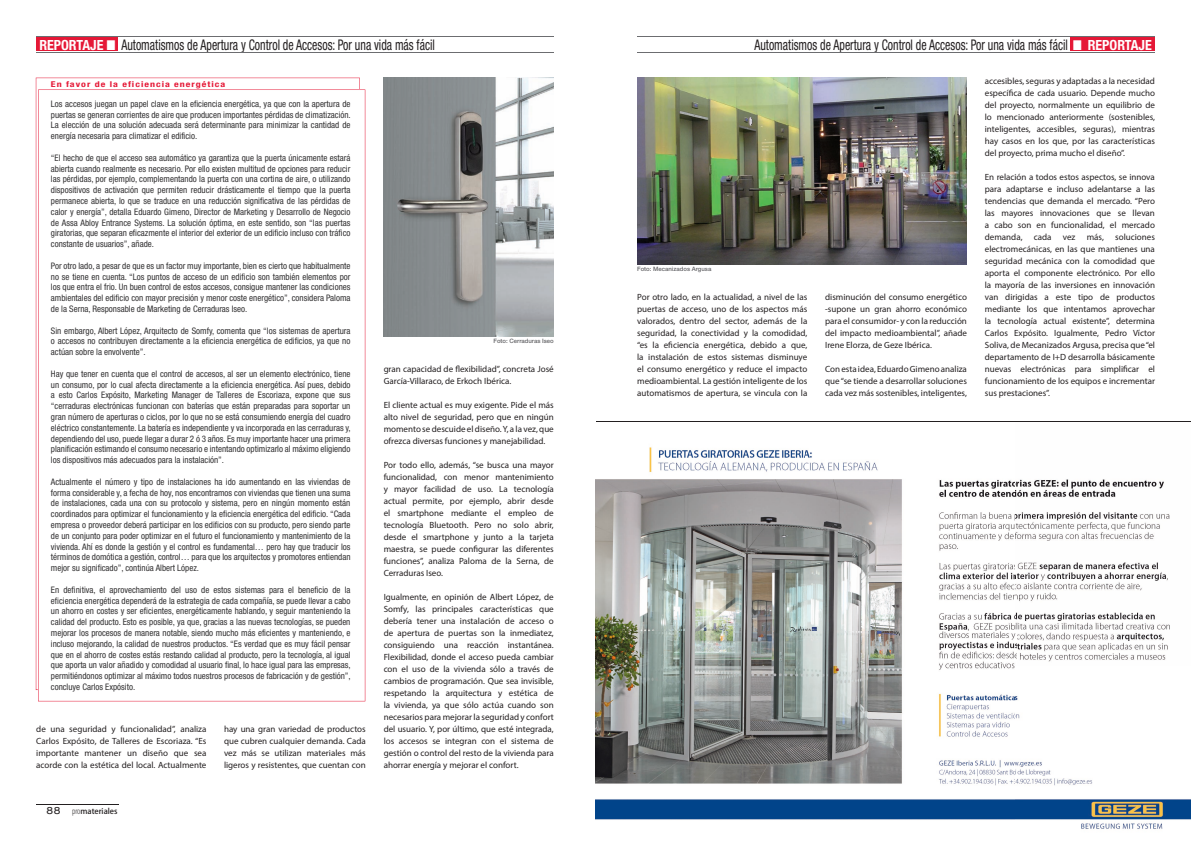
<style>
.page{position:relative;width:1191px;height:842px;background:#fff}
.page>*{position:absolute;margin:0;border:0;box-sizing:border-box;transform-origin:0 0}
.t1{font:condensed 14.7px "Helvetica Neue";color:#231f20;scale:.81 1}
.t2{font:condensed 9px/10.8px "Helvetica Neue";color:#333233;text-align:justify}
.t3{font:9px/12px "Myriad Pro";color:#231f20;text-align:justify}
.t4{font:700 condensed 8px "Helvetica Neue";letter-spacing:.1em;color:#e51836;scale:1.25 1}
.t5{font:500 7.8px "Koz Go Std";color:#231f20}
.t6{font:500 6px "Helvetica Neue";color:#636366}
.s1{font-weight:700;font-size:14px;color:#fff}
.s2{font-family:"Arial Narrow";font-stretch:normal;font-size:21px;color:#fff}
.s3{font-family:"Helvetica Neue";font-weight:400;font-stretch:expanded;font-size:10px}
.s4{font-family:"Myriad Pro";font-weight:300;font-stretch:condensed;font-size:9.1px}
.s5{font-weight:700;font-size:14px;color:#e51836}
</style>
<div class="page">
<hr style="left:36px;top:804px;width:82px;height:1px;background:#231f20">
<img style="left:595px;top:447px;width:596px;height:382px">
<hr style="left:596px;top:421px;width:595px;height:1px;background:#231f20">
<svg style="left:36px;top:78px;width:324px;height:612px"></svg>
<svg style="left:38px;top:89px;width:327px;height:612px"></svg>
<img style="left:384px;top:78px;width:170px;height:258px">
<img style="left:637px;top:78px;width:330px;height:186px">
<div style="left:36px;top:38px;width:82px;height:13px;background:#e51836"></div>
<hr style="left:36px;top:52px;width:518px;height:1px;background:#6c6d70">
<hr style="left:36px;top:36px;width:518px;height:1px;background:#6c6d70">
<div style="left:1070px;top:38px;width:85px;height:13px;background:#e51836"></div>
<hr style="left:637px;top:52px;width:518px;height:1px;background:#6c6d70">
<hr style="left:637px;top:36px;width:518px;height:1px;background:#6c6d70">
<h1 class="t1" style="left:39px;top:36px;width:490px"><span class="s1">REPORTAJE</span> <span class="s2">■</span> Automatismos de Apertura y Control de Accesos: Por una vida más fácil</h1>
<p class="t4" style="left:51px;top:79px;width:141px">En favor de la eficiencia energética</p>
<p class="t2" style="left:51px;top:98px;width:301px">Los accesos juegan un papel clave en la eficiencia energética, ya que con la apertura de puertas se generan corrientes de aire que producen importantes pérdidas de climatización.<br>La elección de una solución adecuada será determinante para minimizar la cantidad de energía necesaria para climatizar el edificio.</p>
<p class="t2" style="left:51px;top:152px;width:301px">“El hecho de que el acceso sea automático ya garantiza que la puerta únicamente estará abierta cuando realmente es necesario. Por ello existen multitud de opciones para reducir las pérdidas, por ejemplo, complementando la puerta con una cortina de aire, o utilizando dispositivos de activación que permiten reducir drásticamente el tiempo que la puerta permanece abierta, lo que se traduce en una reducción significativa de las pérdidas de calor y energía”, detalla Eduardo Gimeno, Director de Marketing y Desarrollo de Negocio de Assa Abloy Entrance Systems. La solución óptima, en este sentido, son “las puertas giratorias, que separan eficazmente el interior del exterior de un edificio incluso con tráfico constante de usuarios”, añade.</p>
<p class="t2" style="left:51px;top:260px;width:301px">Por otro lado, a pesar de que es un factor muy importante, bien es cierto que habitualmente no se tiene en cuenta. “Los puntos de acceso de un edificio son también elementos por los que entra el frio. Un buen control de estos accesos, consigue mantener las condiciones ambientales del edificio con mayor precisión y menor coste energético”, considera Paloma de la Serna, Responsable de Marketing de Cerraduras Iseo.</p>
<p class="t2" style="left:51px;top:325px;width:301px">Sin embargo, Albert López, Arquitecto de Somfy, comenta que “los sistemas de apertura o accesos no contribuyen directamente a la eficiencia energética de edificios, ya que no actúan sobre la envolvente”.</p>
<p class="t2" style="left:51px;top:368px;width:301px">Hay que tener en cuenta que el control de accesos, al ser un elemento electrónico, tiene un consumo, por lo cual afecta directamente a la eficiencia energética. Así pues, debido a esto Carlos Expósito, Marketing Manager de Talleres de Escoriaza, expone que sus “cerraduras electrónicas funcionan con baterías que están preparadas para soportar un gran número de aperturas o ciclos, por lo que no se está consumiendo energía del cuadro eléctrico constantemente. La batería es independiente y va incorporada en las cerraduras y, dependiendo del uso, puede llegar a durar 2 ó 3 años. Es muy importante hacer una primera planificación estimando el consumo necesario e intentando optimizarlo al máximo eligiendo los dispositivos más adecuados para la instalación”.</p>
<p class="t2" style="left:51px;top:476px;width:301px">Actualmente el número y tipo de instalaciones ha ido aumentando en las viviendas de forma considerable y, a fecha de hoy, nos encontramos con viviendas que tienen una suma de instalaciones, cada una con su protocolo y sistema, pero en ningún momento están coordinados para optimizar el funcionamiento y la eficiencia energética del edificio. “Cada empresa o proveedor deberá participar en los edificios con su producto, pero siendo parte de un conjunto para poder optimizar en el futuro el funcionamiento y mantenimiento de la vivienda. Ahí es donde la gestión y el control es fundamental… pero hay que traducir los términos de domótica a gestión, control… para que los arquitectos y promotores entiendan mejor su significado”, continúa Albert López.</p>
<p class="t2" style="left:51px;top:584px;width:301px">En definitiva, el aprovechamiento del uso de estos sistemas para el beneficio de la eficiencia energética dependerá de la estrategia de cada compañía, se puede llevar a cabo un ahorro en costes y ser eficientes, energéticamente hablando, y seguir manteniendo la calidad del producto. Esto es posible, ya que, gracias a las nuevas tecnologías, se pueden mejorar los procesos de manera notable, siendo mucho más eficientes y manteniendo, e incluso mejorando, la calidad de nuestros productos. “Es verdad que es muy fácil pensar que en el ahorro de costes estás restando calidad al producto, pero la tecnología, al igual que aporta un valor añadido y comodidad al usuario final, lo hace igual para las empresas, permitiéndonos optimizar al máximo todos nuestros procesos de fabricación y de gestión”, concluye Carlos Expósito.</p>
<p class="t3" style="left:36px;top:723px;width:172px">de una seguridad y funcionalidad”, analiza Carlos Expósito, de Talleres de Escoriaza. “Es importante mantener un diseño que sea acorde con la estética del local. Actualmente</p>
<p class="t5" style="left:47px;top:806px;width:72px"><span class="s3">88</span> <span class="s4">pro</span>materiales</p>
<p class="t3" style="left:224px;top:723px;width:143px">hay una gran variedad de productos que cubren cualquier demanda. Cada vez más se utilizan materiales más ligeros y resistentes, que cuentan con</p>
<p class="t6" style="left:493px;top:337px;width:62px">Foto: Cerraduras Iseo</p>
<p class="t3" style="left:384px;top:363px;width:172px">gran capacidad de flexibilidad”, concreta José<br>García-Villaraco, de Erkoch Ibérica.</p>
<p class="t3" style="left:384px;top:399px;width:172px">El cliente actual es muy exigente. Pide el más alto nivel de seguridad, pero que en ningún momento se descuide el diseño. Y, a la vez, que ofrezca diversas funciones y manejabilidad.</p>
<p class="t3" style="left:384px;top:459px;width:172px">Por todo ello, además, “se busca una mayor funcionalidad, con menor mantenimiento y mayor facilidad de uso. La tecnología actual permite, por ejemplo, abrir desde el smartphone mediante el empleo de tecnología Bluetooth. Pero no solo abrir, desde el smartphone y junto a la tarjeta maestra, se puede configurar las diferentes funciones”, analiza Paloma de la Serna, de Cerraduras Iseo.</p>
<p class="t3" style="left:384px;top:591px;width:172px">Igualmente, en opinión de Albert López, de Somfy, las principales características que debería tener una instalación de acceso o de apertura de puertas son la inmediatez, consiguiendo una reacción instantánea.<br>Flexibilidad, donde el acceso pueda cambiar con el uso de la vivienda sólo a través de cambios de programación. Que sea invisible, respetando la arquitectura y estética de la vivienda, ya que sólo actúa cuando son necesarios para mejorar la seguridad y confort del usuario. Y, por último, que esté integrada, los accesos se integran con el sistema de gestión o control del resto de la vivienda para ahorrar energía y mejorar el confort.</p>
<h1 class="t1" style="left:754px;top:36px;width:496px">Automatismos de Apertura y Control de Accesos: Por una vida más fácil <span class="s2">■</span> <span class="s1">REPORTAJE</span><span class="s5">.</span></h1>
<p class="t6" style="left:637px;top:265px;width:76px">Foto: Mecanizados Argusa</p>
<p class="t3" style="left:637px;top:291px;width:172px">Por otro lado, en la actualidad, a nivel de las puertas de acceso, uno de los aspectos más valorados, dentro del sector, además de la seguridad, la conectividad y la comodidad, “es la eficiencia energética, debido a que, la instalación de estos sistemas disminuye el consumo energético y reduce el impacto medioambiental. La gestión inteligente de los automatismos de apertura, se vincula con la</p>
<p class="t3" style="left:825px;top:291px;width:143px">disminución del consumo energético -supone un gran ahorro económico para el consumidor- y con la reducción del impacto medioambiental”, añade Irene Elorza, de Geze Ibérica.</p>
<p class="t3" style="left:825px;top:363px;width:143px">Con esta idea, Eduardo Gimeno analiza que “se tiende a desarrollar soluciones cada vez más sostenibles, inteligentes,</p>
<p class="t3" style="left:984px;top:75px;width:172px">accesibles, seguras y adaptadas a la necesidad específica de cada usuario. Depende mucho del proyecto, normalmente un equilibrio de lo mencionado anteriormente (sostenibles, inteligentes, accesibles, seguras), mientras hay casos en los que, por las características del proyecto, prima mucho el diseño”.</p>
<p class="t3" style="left:984px;top:171px;width:172px">En relación a todos estos aspectos, se innova para adaptarse e incluso adelantarse a las tendencias que demanda el mercado. “Pero las mayores innovaciones que se llevan a cabo son en funcionalidad, el mercado demanda,</p>
<p class="t3" style="left:984px;top:231px;width:172px;text-indent:130px">soluciones electromecánicas, en las que mantienes una seguridad mecánica con la comodidad que aporta el componente electrónico. Por ello la mayoría de las inversiones en innovación van dirigidas a este tipo de productos mediante los que intentamos aprovechar la tecnología actual existente”, determina Carlos Expósito. Igualmente, Pedro Víctor Soliva, de Mecanizados Argusa, precisa que “el departamento de I+D desarrolla básicamente nuevas electrónicas para simplificar el funcionamiento de los equipos e incrementar sus prestaciones”.</p>
<p class="t3" style="left:1033px;top:231px;width:19px">cada</p>
<p class="t3" style="left:1062px;top:231px;width:14px">vez</p>
<p class="t3" style="left:1086px;top:231px;width:19px">más,</p>
</div>
